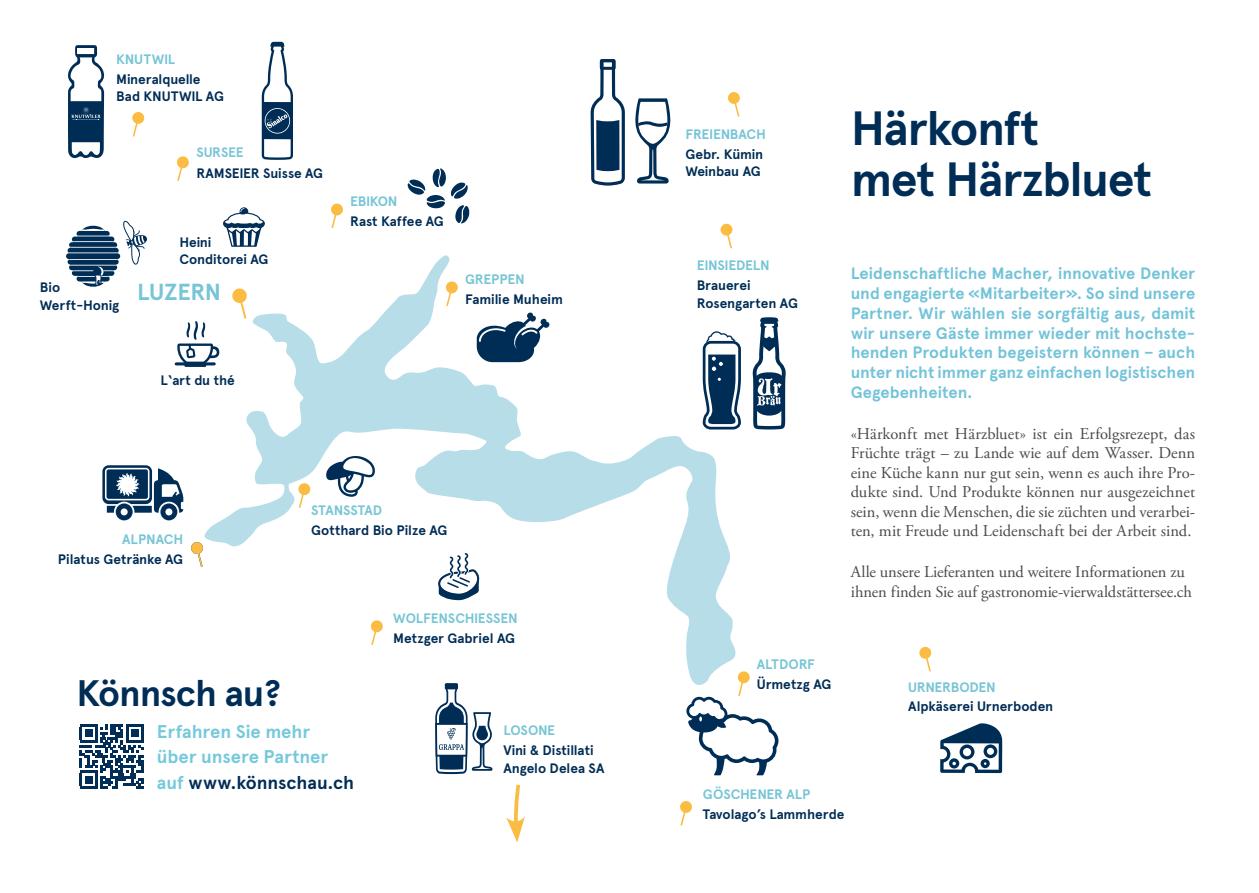
<style>
.page{position:relative;width:1259px;height:893px;background:#fff}
.page>*{position:absolute;margin:0;border:0;box-sizing:border-box;transform-origin:0 0}
.t1{font:700 48px/51px "Apercu Pro";letter-spacing:-.03em;color:#002d56}
.t2{font:700 36.9px "Apercu Pro";letter-spacing:-.03em;color:#002d56}
.t3{font:700 23.25px "Apercu Pro";letter-spacing:-.01em;color:#77c5d6}
.t4{font:700 18.45px/25.5px "Apercu Pro";color:#75c9db}
.t5{font:16.5px/19.5px "Adobe Garamond Pro";letter-spacing:-.005em;color:#4a4a49;text-align:justify}
.t6{font:700 16.5px/19.8px "Apercu Pro";letter-spacing:-.005em;color:#73c3d9;text-align:justify}
.t7{font:700 13.65px/17.7px "Apercu Pro";letter-spacing:-.005em;color:#002d56}
.t8{font:700 13.65px "Apercu Pro";letter-spacing:-.015em;color:#77c5d6}
.s1{color:#002d56}
</style>
<div class="page">
<svg style="left:132px;top:112px;width:13px;height:24px"></svg>
<svg style="left:204px;top:255px;width:532px;height:416px"></svg>
<svg style="left:477px;top:312px;width:73px;height:50px"></svg>
<svg style="left:331px;top:203px;width:12px;height:25px"></svg>
<svg style="left:720px;top:223px;width:13px;height:25px"></svg>
<svg style="left:728px;top:92px;width:12px;height:25px"></svg>
<svg style="left:752px;top:317px;width:33px;height:112px"></svg>
<svg style="left:703px;top:331px;width:38px;height:98px"></svg>
<svg style="left:680px;top:801px;width:12px;height:24px"></svg>
<svg style="left:686px;top:671px;width:92px;height:104px"></svg>
<svg style="left:590px;top:59px;width:81px;height:127px"></svg>
<svg style="left:435px;top:683px;width:57px;height:91px"></svg>
<svg style="left:370px;top:620px;width:13px;height:25px"></svg>
<svg style="left:438px;top:552px;width:42px;height:48px"></svg>
<svg style="left:298px;top:483px;width:13px;height:25px"></svg>
<svg style="left:326px;top:455px;width:49px;height:42px"></svg>
<svg style="left:191px;top:542px;width:12px;height:25px"></svg>
<svg style="left:231px;top:288px;width:17px;height:30px"></svg>
<svg style="left:176px;top:156px;width:13px;height:25px"></svg>
<svg style="left:262px;top:42px;width:31px;height:118px"></svg>
<svg style="left:68px;top:45px;width:37px;height:114px"></svg>
<svg style="left:175px;top:321px;width:44px;height:46px"></svg>
<svg style="left:223px;top:207px;width:42px;height:40px"></svg>
<svg style="left:506px;top:784px;width:19px;height:58px"></svg>
<svg style="left:66px;top:220px;width:81px;height:67px"></svg>
<svg style="left:919px;top:646px;width:13px;height:25px"></svg>
<svg style="left:940px;top:723px;width:62px;height:50px"></svg>
<svg style="left:102px;top:465px;width:81px;height:55px"></svg>
<svg style="left:407px;top:168px;width:62px;height:55px"></svg>
<svg style="left:80px;top:724px;width:64px;height:65px"></svg>
<hr style="left:80px;top:786px;width:17px;height:3px;background:#002e57">
<div style="left:85px;top:776px;width:7px;height:7px;background:#002e57"></div>
<p class="t8" style="left:116px;top:49px;width:60px">KNUTWIL</p>
<p class="t7" style="left:116px;top:70px;width:109px">Mineralquelle<br>Bad KNUTWIL AG</p>
<p class="t8" style="left:196px;top:142px;width:49px">SURSEE</p>
<p class="t7" style="left:196px;top:164px;width:128px">RAMSEIER Suisse AG</p>
<p class="t7" style="left:40px;top:278px;width:81px">Bio<br>Werft-Honig</p>
<p class="t7" style="left:179px;top:233px;width:91px">Heini<br>Conditorei AG</p>
<h3 class="t3" style="left:137px;top:275px;width:86px">LUZERN</h3>
<p class="t7" style="left:160px;top:371px;width:76px">L‘art du thé</p>
<p class="t8" style="left:350px;top:191px;width:49px">EBIKON</p>
<p class="t7" style="left:350px;top:212px;width:95px">Rast Kaffee AG</p>
<p class="t8" style="left:465px;top:269px;width:61px">GREPPEN</p>
<p class="t7" style="left:465px;top:290px;width:99px">Familie Muheim</p>
<p class="t8" style="left:122px;top:529px;width:62px">ALPNACH</p>
<p class="t7" style="left:58px;top:550px;width:127px">Pilatus Getränke AG</p>
<p class="t8" style="left:311px;top:500px;width:73px">STANSSTAD</p>
<p class="t7" style="left:311px;top:521px;width:138px">Gotthard Bio Pilze AG</p>
<h2 class="t2" style="left:77px;top:665px;width:206px">Könnsch au?</h2>
<p class="t4" style="left:157px;top:718px;width:199px">Erfahren Sie mehr über unsere Partner auf <span class="s1">www.könnschau.ch</span></p>
<p class="t8" style="left:393px;top:608px;width:126px">WOLFENSCHIESSEN</p>
<p class="t7" style="left:393px;top:629px;width:123px">Metzger Gabriel AG</p>
<p class="t8" style="left:503px;top:720px;width:53px">LOSONE</p>
<p class="t7" style="left:503px;top:741px;width:103px">Vini &amp; Distillati<br>Angelo Delea SA</p>
<p class="t8" style="left:685px;top:124px;width:82px">FREIENBACH</p>
<p class="t7" style="left:685px;top:145px;width:79px">Gebr. Kümin<br>Weinbau AG</p>
<h1 class="t1" style="left:850px;top:101px;width:303px">Härkonft<br>met Härzbluet</h1>
<p class="t8" style="left:696px;top:255px;width:75px">EINSIEDELN</p>
<p class="t7" style="left:696px;top:276px;width:103px">Brauerei<br>Rosengarten AG</p>
<p class="t6" style="left:850px;top:263px;width:346px">Leidenschaftliche Macher, innovative Denker und engagierte «Mitarbeiter». So sind unsere Partner. Wir wählen sie sorgfältig aus, damit wir unsere Gäste immer wieder mit hochste&shy;henden Produkten begeistern können – auch unter nicht immer ganz einfachen logistischen Gegebenheiten.</p>
<p class="t5" style="left:850px;top:424px;width:346px">«Härkonft met Härzbluet» ist ein Erfolgsrezept, das Früchte trägt – zu Lande wie auf dem Wasser. Denn eine Küche kann nur gut sein, wenn es auch ihre Pro&shy;dukte sind. Und Produkte können nur ausgezeichnet sein, wenn die Menschen, die sie züchten und verarbei&shy;ten, mit Freude und Leidenschaft bei der Arbeit sind.</p>
<p class="t5" style="left:850px;top:563px;width:343px">Alle unsere Lieferanten und weitere Informationen zu ihnen finden Sie auf gastronomie-vierwaldstättersee.ch</p>
<p class="t8" style="left:757px;top:654px;width:60px">ALTDORF</p>
<p class="t7" style="left:757px;top:675px;width:76px">Ürmetzg AG</p>
<p class="t8" style="left:908px;top:676px;width:89px">URNERBODEN</p>
<p class="t7" style="left:908px;top:697px;width:146px">Alpkäserei Urnerboden</p>
<p class="t8" style="left:703px;top:784px;width:109px">GÖSCHENER ALP</p>
<p class="t7" style="left:703px;top:805px;width:143px">Tavolago’s Lammherde</p>
</div>
